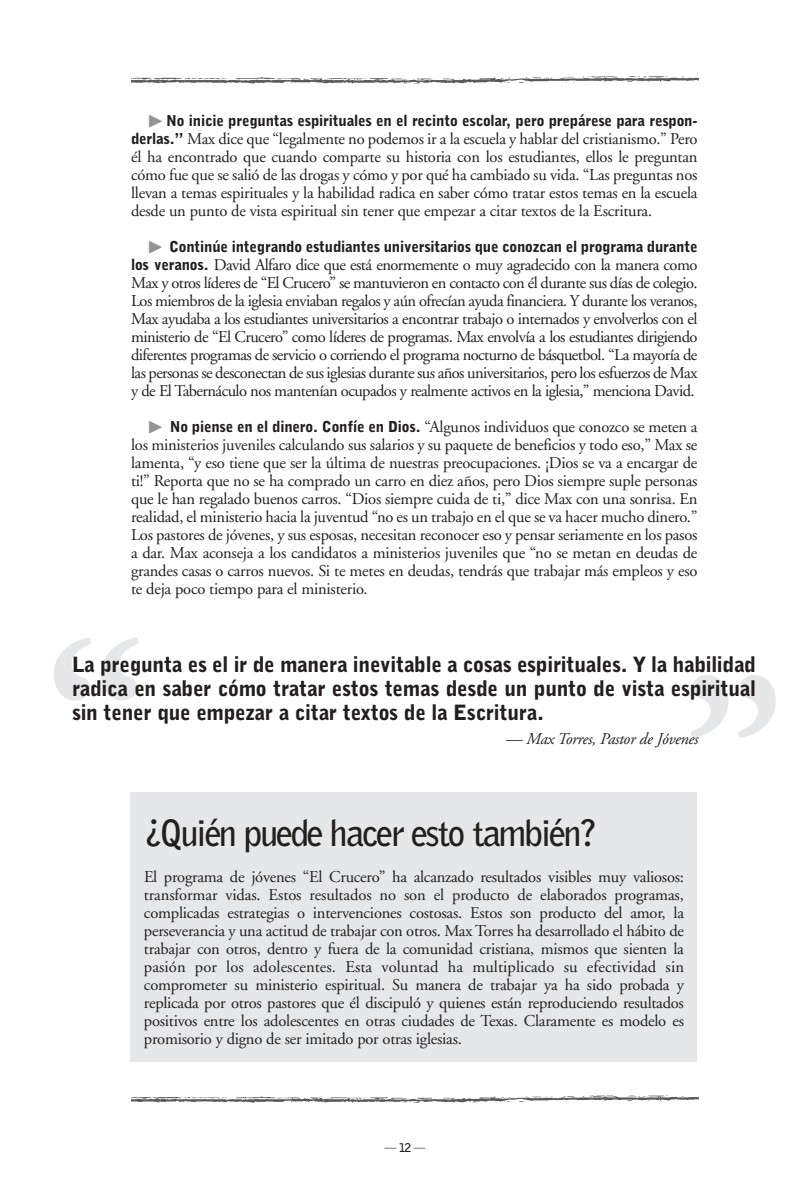
<style>
.page{position:relative;width:810px;height:1188px;background:#fff}
.page>*{position:absolute;margin:0;border:0;box-sizing:border-box;transform-origin:0 0}
.t1{font:700 216px "Adobe Garamond";color:#e6e7e8}
.t2{font:700 36px "Bell Gothic BT";letter-spacing:-.05em;color:#231f1f}
.t3{font:900 21px/24px "Bell Gothic BT";letter-spacing:-.01em;color:#231f1f;text-align:justify}
.t4{font:16.5px/18px "Adobe Garamond";letter-spacing:-.015em;color:#231f1f;text-align:justify}
.t5{font:italic 16.5px "Adobe Garamond";letter-spacing:-.015em;color:#231f1f}
.t6{font:900 15px "Bell Gothic BT";letter-spacing:-.01em;color:#231f1f}
.t7{font:12px "Bell Gothic BT";color:#231f1f}
.s1{font-family:"Bell Gothic BT";font-weight:900;font-size:15px}
.s2{font-weight:700}
</style>
<div class="page">
<div style="left:130px;top:792px;width:568px;height:270px;background:#e6e7e8"></div>
<img style="left:131px;top:75px;width:567px;height:9px">
<img style="left:131px;top:1095px;width:567px;height:8px">
<p class="t6" style="left:166px;top:115px;width:533px">No inicie preguntas espirituales en el recinto escolar, pero prepárese para respon-</p>
<p class="t4" style="left:131px;top:131px;width:568px"><span class="s1">derlas.”</span> Max dice que “legalmente no podemos ir a la escuela y hablar del cristianismo.” Pero él ha encontrado que cuando comparte su historia con los estudiantes, ellos le preguntan cómo fue que se salió de las drogas y cómo y por qué ha cambiado su vida. “Las preguntas nos llevan a temas espirituales y la habilidad radica en saber cómo tratar estos temas en la escuela desde un punto de vista espiritual sin tener que empezar a citar textos de la Escritura.</p>
<p class="t6" style="left:169px;top:241px;width:530px">Continúe integrando estudiantes universitarios que conozcan el programa durante</p>
<p class="t4" style="left:131px;top:257px;width:568px"><span class="s1">los veranos.</span> David Alfaro dice que está enormemente o muy agradecido con la manera como Max y otros líderes de “El Crucero” se mantuvieron en contacto con él durante sus días de colegio.<br>Los miembros de la iglesia enviaban regalos y aún ofrecían ayuda financiera. Y durante los veranos, Max ayudaba a los estudiantes universitarios a encontrar trabajo o internados y envolverlos con el ministerio de “El Crucero” como líderes de programas. Max envolvía a los estudiantes dirigiendo diferentes programas de servicio o corriendo el programa nocturno de básquetbol. “La mayoría de las personas se desconectan de sus iglesias durante sus años universitarios, pero los esfuerzos de Max y de El Tabernáculo nos mantenían ocupados y realmente activos en la iglesia,” menciona David.</p>
<p class="t4" style="left:131px;top:419px;width:568px;text-indent:39px"><span class="s1">No piense en el dinero. Confíe en Dios.</span> “Algunos individuos que conozco se meten a los ministerios juveniles calculando sus salarios y su paquete de beneficios y todo eso,” Max se lamenta, “y eso tiene que ser la última de nuestras preocupaciones. ¡Dios se va a encargar de ti!” Reporta que no se ha comprado un carro en diez años, pero Dios siempre suple personas que le han regalado buenos carros. “Dios siempre cuida de ti,” dice Max con una sonrisa. En realidad, el ministerio hacia la juventud “no es un trabajo en el que se va hacer mucho dinero.” Los pastores de jóvenes, y sus esposas, necesitan reconocer eso y pensar seriamente en los pasos a dar. Max aconseja a los candidatos a ministerios juveniles que “no se metan en deudas de grandes casas o carros nuevos. Si te metes en deudas, tendrás que trabajar más empleos y eso te deja poco tiempo para el ministerio.</p>
<h1 class="t1" style="left:45px;top:635px;width:103px">“</h1>
<p class="t3" style="left:72px;top:655px;width:685px">La pregunta es el ir de manera inevitable a cosas espirituales. Y la habilidad radica en saber cómo tratar estos temas desde un punto de vista espiritual sin tener que empezar a citar textos de la Escritura.</p>
<p class="t5" style="left:505px;top:732px;width:194px">— Max Torres, Pastor de Jóvenes</p>
<h1 class="t1" style="left:682px;top:671px;width:103px">”</h1>
<h2 class="t2" style="left:144px;top:820px;width:455px">¿Quién puede hacer esto también?</h2>
<p class="t4" style="left:144px;top:869px;width:542px">El programa de jóvenes “El Crucero” ha alcanzado resultados visibles muy valiosos: transformar vidas. Estos resultados no son el producto de elaborados programas, complicadas estrategias o intervenciones costosas. Estos son producto del amor, la perseverancia y una actitud de trabajar con otros. Max Torres ha desarrollado el hábito de trabajar con otros, dentro y fuera de la comunidad cristiana, mismos que sienten la pasión por los adolescentes. Esta voluntad ha multiplicado su efectividad sin comprometer su ministerio espiritual. Su manera de trabajar ya ha sido probada y replicada por otros pastores que él discipuló y quienes están reproduciendo resultados positivos entre los adolescentes en otras ciudades de Texas. Claramente es modelo es promisorio y digno de ser imitado por otras iglesias.</p>
<p class="t7" style="left:384px;top:1142px;width:43px">—<span class="s2">12</span>—</p>
</div>
